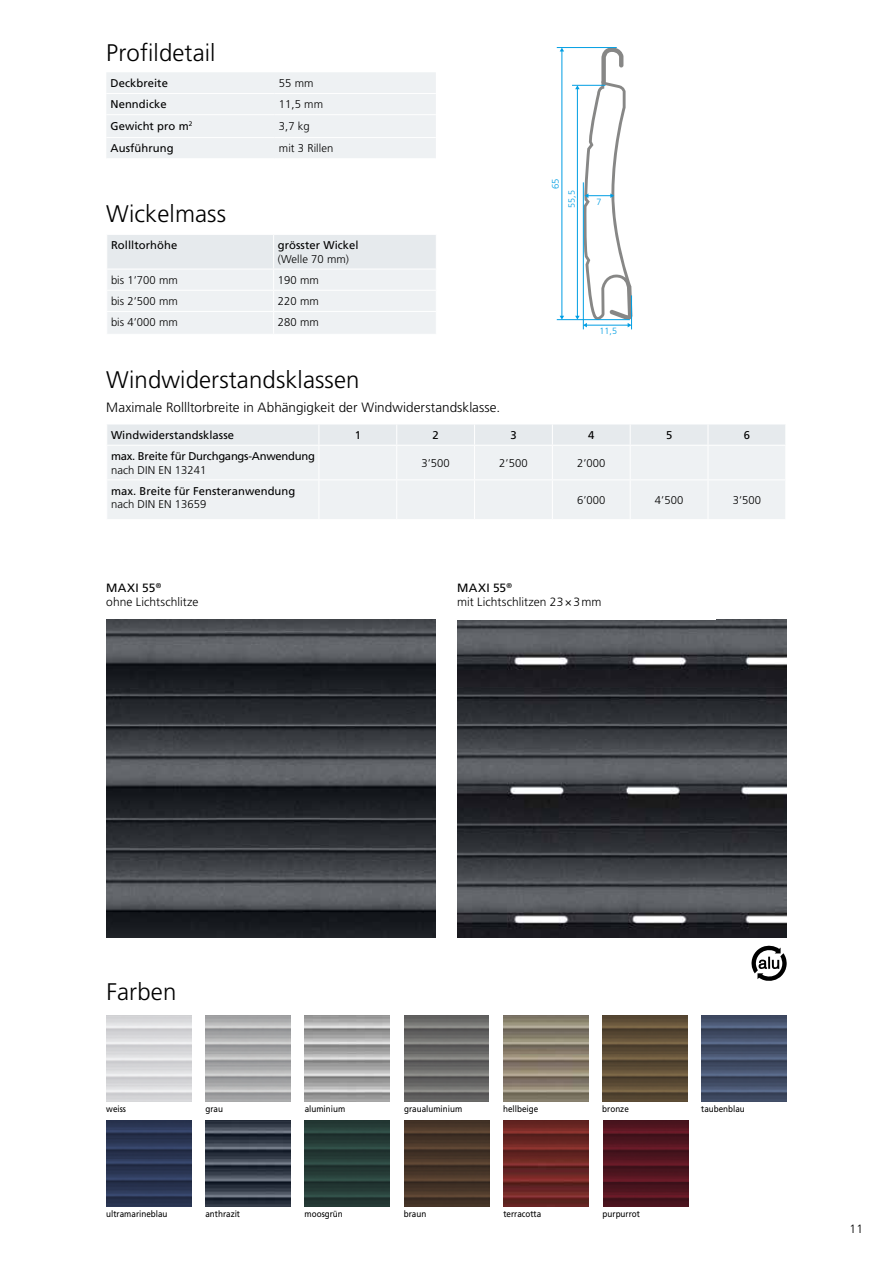
<style>
.page{position:relative;width:893px;height:1263px;background:#fff}
.page>*{position:absolute;margin:0;border:0;box-sizing:border-box;transform-origin:0 0}
.t1{font:300 24px "Frutiger LT Std";letter-spacing:.005em;color:#000}
.t2{font:300 13.5px "Frutiger LT Std";color:#000}
.t3{font:300 12px/14.4px "Frutiger LT Std";letter-spacing:.005em;color:#000}
.t4{font:300 11.25px "Frutiger LT Std";letter-spacing:.005em;color:#000}
.t5{font:11.25px "Frutiger LT Std";letter-spacing:.005em;color:#000}
.t6{font:11.25px "Frutiger LT Std";letter-spacing:-.02em;color:#000}
.t7{font:300 9.6px "Frutiger LT Std";color:#009ee3}
.t8{font:9px "Frutiger LT Std";color:#000;scale:.9 1}
.t9{font:300 9px "Frutiger LT Std";color:#009ee3}
.s1{font-weight:400}
</style>
<div class="page">
<img style="left:106px;top:620px;width:330px;height:317px">
<img style="left:457px;top:620px;width:330px;height:317px">
<div style="left:106px;top:72px;width:330px;height:86px;background:#eef1f3"></div>
<hr style="left:106px;top:93px;width:169px;height:1px;background:#fff">
<hr style="left:275px;top:93px;width:161px;height:1px;background:#fff">
<hr style="left:106px;top:114px;width:169px;height:1px;background:#fff">
<hr style="left:275px;top:114px;width:161px;height:1px;background:#fff">
<hr style="left:106px;top:137px;width:169px;height:1px;background:#fff">
<hr style="left:275px;top:137px;width:161px;height:1px;background:#fff">
<hr style="left:572px;top:85px;width:33px;height:1px;background:#009ee3">
<hr style="left:557px;top:47px;width:60px;height:1px;background:#009ee3">
<hr style="left:557px;top:319px;width:73px;height:1px;background:#009ee3">
<hr style="left:562px;top:51px;width:1px;height:265px;background:#009ee3">
<svg style="left:560px;top:48px;width:4px;height:3px"></svg>
<svg style="left:560px;top:316px;width:4px;height:4px"></svg>
<hr style="left:631px;top:295px;width:1px;height:34px;background:#009ee3">
<hr style="left:583px;top:182px;width:1px;height:147px;background:#009ee3">
<svg style="left:575px;top:48px;width:57px;height:279px"></svg>
<div style="left:107px;top:235px;width:329px;height:99px;background:#eef1f3"></div>
<svg style="left:751px;top:946px;width:36px;height:35px"></svg>
<img style="left:107px;top:1158px;width:85px;height:48px">
<img style="left:107px;top:1121px;width:85px;height:37px">
<img style="left:206px;top:1158px;width:85px;height:48px">
<img style="left:206px;top:1121px;width:85px;height:37px">
<img style="left:305px;top:1158px;width:85px;height:48px">
<img style="left:305px;top:1121px;width:85px;height:37px">
<img style="left:404px;top:1053px;width:85px;height:48px">
<img style="left:404px;top:1016px;width:85px;height:37px">
<img style="left:404px;top:1158px;width:85px;height:48px">
<img style="left:404px;top:1121px;width:85px;height:37px">
<img style="left:503px;top:1053px;width:85px;height:48px">
<img style="left:503px;top:1016px;width:85px;height:37px">
<img style="left:602px;top:1053px;width:85px;height:48px">
<img style="left:602px;top:1016px;width:85px;height:37px">
<img style="left:504px;top:1158px;width:85px;height:48px">
<img style="left:504px;top:1121px;width:85px;height:37px">
<img style="left:702px;top:1053px;width:85px;height:48px">
<img style="left:702px;top:1016px;width:85px;height:37px">
<img style="left:603px;top:1158px;width:85px;height:48px">
<img style="left:603px;top:1121px;width:85px;height:37px">
<div style="left:107px;top:446px;width:678px;height:73px;background:#eef1f3"></div>
<div style="left:107px;top:424px;width:678px;height:21px;background:#e6eaed"></div>
<hr style="left:318px;top:446px;width:1px;height:33px;background:#fff">
<hr style="left:396px;top:446px;width:1px;height:33px;background:#fff">
<hr style="left:474px;top:446px;width:1px;height:33px;background:#fff">
<hr style="left:552px;top:446px;width:1px;height:33px;background:#fff">
<hr style="left:630px;top:446px;width:1px;height:33px;background:#fff">
<hr style="left:708px;top:446px;width:1px;height:33px;background:#fff">
<hr style="left:106px;top:479px;width:213px;height:1px;background:#fff">
<hr style="left:319px;top:479px;width:78px;height:1px;background:#fff">
<hr style="left:318px;top:480px;width:1px;height:39px;background:#fff">
<hr style="left:397px;top:479px;width:78px;height:1px;background:#fff">
<hr style="left:396px;top:480px;width:1px;height:39px;background:#fff">
<hr style="left:475px;top:479px;width:77px;height:1px;background:#fff">
<hr style="left:474px;top:480px;width:1px;height:39px;background:#fff">
<hr style="left:552px;top:479px;width:78px;height:1px;background:#fff">
<hr style="left:552px;top:480px;width:1px;height:39px;background:#fff">
<hr style="left:630px;top:479px;width:78px;height:1px;background:#fff">
<hr style="left:630px;top:480px;width:1px;height:39px;background:#fff">
<hr style="left:708px;top:479px;width:78px;height:1px;background:#fff">
<hr style="left:708px;top:480px;width:1px;height:39px;background:#fff">
<h1 class="t1" style="left:106px;top:39px;width:111px">Profildetail</h1>
<p class="t5" style="left:111px;top:77px;width:59px">Deckbreite</p>
<p class="t4" style="left:279px;top:77px;width:36px">55 mm</p>
<p class="t5" style="left:111px;top:98px;width:58px">Nenndicke</p>
<p class="t4" style="left:279px;top:98px;width:46px">11,5 mm</p>
<p class="t5" style="left:111px;top:119px;width:83px">Gewicht pro m<sup>2</sup></p>
<p class="t4" style="left:279px;top:119px;width:32px">3,7 kg</p>
<p class="t5" style="left:111px;top:142px;width:65px">Ausführung</p>
<p class="t4" style="left:279px;top:142px;width:56px">mit 3 Rillen</p>
<h1 class="t1" style="left:106px;top:200px;width:121px">Wickelmass</h1>
<p class="t5" style="left:111px;top:239px;width:68px">Rollltorhöhe</p>
<p class="t5" style="left:278px;top:239px;width:82px">grösster Wickel</p>
<p class="t4" style="left:278px;top:252px;width:73px">(Welle 70 mm)</p>
<p class="t4" style="left:111px;top:274px;width:68px">bis 1’700 mm</p>
<p class="t4" style="left:278px;top:274px;width:42px">190 mm</p>
<p class="t4" style="left:111px;top:295px;width:68px">bis 2’500 mm</p>
<p class="t4" style="left:278px;top:295px;width:42px">220 mm</p>
<p class="t4" style="left:111px;top:316px;width:68px">bis 4’000 mm</p>
<p class="t4" style="left:278px;top:316px;width:42px">280 mm</p>
<h1 class="t1" style="left:106px;top:366px;width:255px">Windwiderstandsklassen</h1>
<p class="t2" style="left:106px;top:400px;width:395px">Maximale Rollltorbreite in Abhängigkeit der Windwiderstandsklasse.</p>
<p class="t7" style="left:550px;top:189px;width:12px;rotate:-90deg">65</p>
<p class="t9" style="left:567px;top:208px;width:19px;rotate:-90deg">55,5</p>
<p class="t9" style="left:596px;top:197px;width:7px">7</p>
<p class="t9" style="left:600px;top:326px;width:19px">11,5</p>
<p class="t5" style="left:111px;top:428px;width:125px">Windwiderstandsklasse</p>
<p class="t5" style="left:355px;top:428px;width:8px">1</p>
<p class="t5" style="left:432px;top:428px;width:8px">2</p>
<p class="t5" style="left:510px;top:428px;width:8px">3</p>
<p class="t5" style="left:588px;top:428px;width:8px">4</p>
<p class="t5" style="left:666px;top:428px;width:8px">5</p>
<p class="t5" style="left:744px;top:428px;width:8px">6</p>
<p class="t6" style="left:111px;top:449px;width:205px">max. Breite für Durchgangs-Anwendung</p>
<p class="t4" style="left:111px;top:463px;width:97px">nach DIN EN 13241</p>
<p class="t4" style="left:421px;top:456px;width:30px">3’500</p>
<p class="t4" style="left:499px;top:456px;width:30px">2’500</p>
<p class="t4" style="left:577px;top:456px;width:30px">2’000</p>
<p class="t5" style="left:111px;top:484px;width:186px">max. Breite für Fensteranwendung</p>
<p class="t4" style="left:111px;top:498px;width:97px">nach DIN EN 13659</p>
<p class="t4" style="left:577px;top:494px;width:30px">6’000</p>
<p class="t4" style="left:655px;top:494px;width:30px">4’500</p>
<p class="t4" style="left:733px;top:494px;width:30px">3’500</p>
<p class="t3" style="left:106px;top:580px;width:94px"><span class="s1">MAXI 55</span><sup>®<br></sup>ohne Lichtschlitze</p>
<p class="t3" style="left:457px;top:580px;width:146px"><span class="s1">MAXI 55</span><sup>®<br></sup>mit Lichtschlitzen 23×3mm</p>
<h1 class="t1" style="left:106px;top:978px;width:71px">Farben</h1>
<p class="t8" style="left:106px;top:1103px;width:24px">weiss</p>
<p class="t8" style="left:106px;top:1209px;width:70px">ultramarineblau</p>
<p class="t8" style="left:206px;top:1103px;width:21px">grau</p>
<p class="t8" style="left:205px;top:1209px;width:40px">anthrazit</p>
<p class="t8" style="left:305px;top:1103px;width:47px">aluminium</p>
<p class="t8" style="left:305px;top:1209px;width:44px">moosgrün</p>
<p class="t8" style="left:404px;top:1103px;width:66px">graualuminium</p>
<p class="t8" style="left:404px;top:1209px;width:27px">braun</p>
<p class="t8" style="left:503px;top:1103px;width:41px">hellbeige</p>
<p class="t8" style="left:602px;top:1103px;width:31px">bronze</p>
<p class="t8" style="left:503px;top:1209px;width:44px">terracotta</p>
<p class="t8" style="left:603px;top:1209px;width:43px">purpurrot</p>
<p class="t8" style="left:701px;top:1103px;width:50px">taubenblau</p>
<p class="t3" style="left:850px;top:1222px;width:15px">11</p>
</div>
